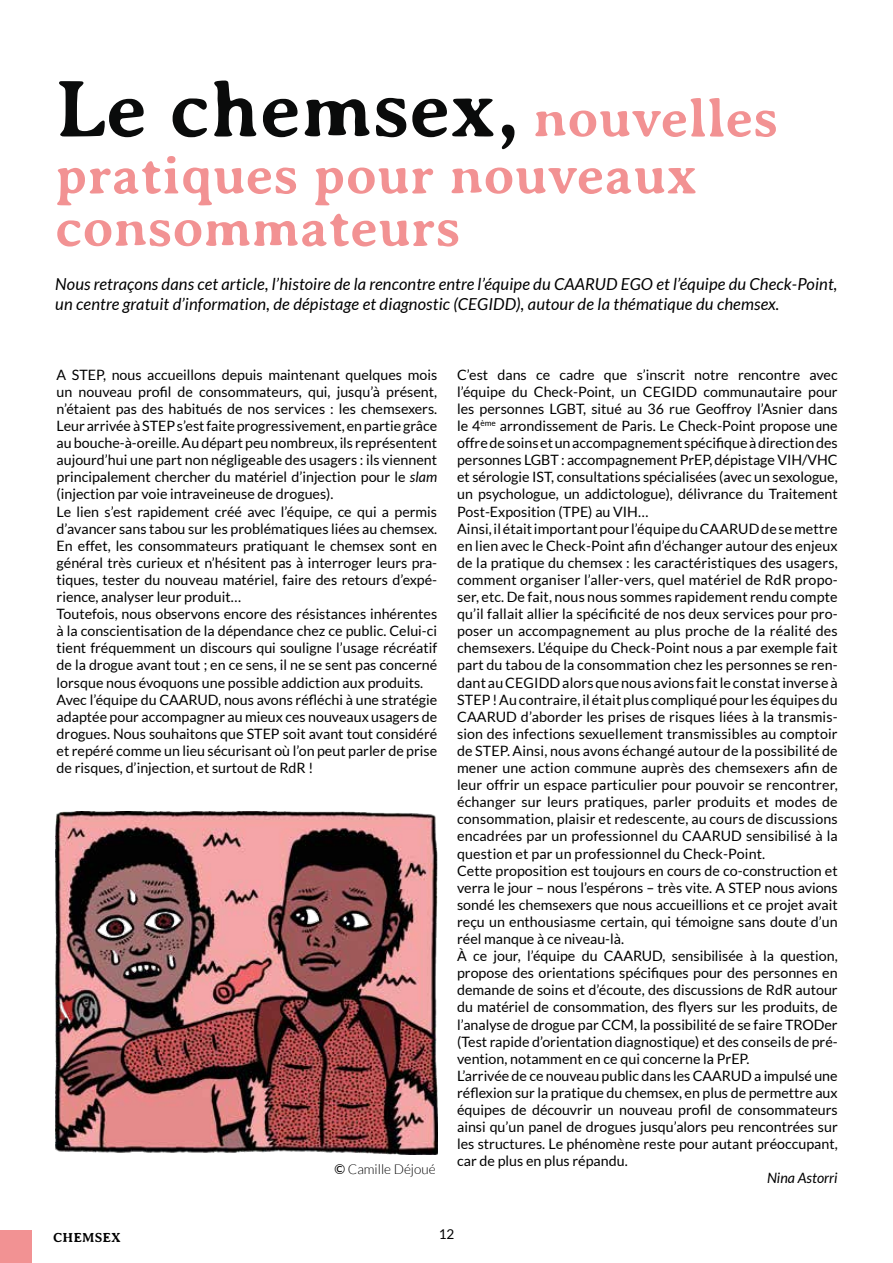
<style>
.page{position:relative;width:893px;height:1263px;background:#fff}
.page>*{position:absolute;margin:0;border:0;box-sizing:border-box;transform-origin:0 0}
.t1{font:700 82.5px "Averia Serif";color:#0a0b0b}
.t2{font:700 55.5px/52.5px "Averia Serif";color:#f29293}
.t3{font:italic 16.5px/20.2px "Lato";letter-spacing:.01em;color:#000}
.t4{font:14.25px/17.1px "Lato";color:#000}
.t5{font:italic 14.25px "Lato";color:#000}
.t6{font:300 13.5px "Lato";color:#000}
.t7{font:700 13.5px "Averia Serif";letter-spacing:.01em;color:#000}
.t8{font:13.5px "Lato";color:#000}
.s1{font-size:55.5px;color:#f29293}
.s2{font-style:italic}
.s3{font-weight:400}
</style>
<div class="page">
<img style="left:55px;top:812px;width:382px;height:342px">
<div style="left:0;top:1230px;width:32px;height:33px;background:#f29293"></div>
<h1 class="t1" style="left:55px;top:63px;width:724px">Le chemsex, <span class="s1">nouvelles</span></h1>
<h2 class="t2" style="left:55px;top:149px;width:643px">pratiques pour nouveaux consommateurs</h2>
<p class="t3" style="left:55px;top:274px;width:784px">Nous retraçons dans cet article, l’histoire de la rencontre entre l’équipe du CAARUD EGO et l’équipe du Check-Point, un centre gratuit d’information, de dépistage et diagnostic (CEGIDD), autour de la thématique du chemsex.</p>
<p class="t4" style="left:57px;top:366px;width:382px">A STEP, nous accueillons depuis maintenant quelques mois un nouveau profil de consommateurs, qui, jusqu’à présent, n’étaient pas des habitués de nos services : les chemsexers.<br>Leur arrivée à STEP s’est faite progressivement, en partie grâce au bouche-à-oreille. Au départ peu nombreux, ils représentent aujourd’hui une part non négligeable des usagers : ils viennent principalement chercher du matériel d’injection pour le <span class="s2">slam </span>(injection par voie intraveineuse de drogues).<br>Le lien s’est rapidement créé avec l’équipe, ce qui a permis d’avancer sans tabou sur les problématiques liées au chemsex.<br>En effet, les consommateurs pratiquant le chemsex sont en général très curieux et n’hésitent pas à interroger leurs pra&shy;tiques, tester du nouveau matériel, faire des retours d’expé&shy;rience, analyser leur produit…<br>Toutefois, nous observons encore des résistances inhérentes à la conscientisation de la dépendance chez ce public. Celui-ci tient fréquemment un discours qui souligne l’usage récréatif de la drogue avant tout ; en ce sens, il ne se sent pas concerné lorsque nous évoquons une possible addiction aux produits.<br>Avec l’équipe du CAARUD, nous avons réfléchi à une stratégie adaptée pour accompagner au mieux ces nouveaux usagers de drogues. Nous souhaitons que STEP soit avant tout considéré et repéré comme un lieu sécurisant où l’on peut parler de prise de risques, d’injection, et surtout de RdR !</p>
<p class="t6" style="left:334px;top:1162px;width:103px"><span class="s3">©</span> Camille Déjoué</p>
<p class="t4" style="left:457px;top:366px;width:382px">C’est dans ce cadre que s’inscrit notre rencontre avec l’équipe du Check-Point, un CEGIDD communautaire pour les personnes LGBT, situé au 36 rue Geoffroy l’Asnier dans le 4<sup>ème</sup> arrondissement de Paris. Le Check-Point propose une offre de soins et un accompagnement spécifique à direction des personnes LGBT : accompagnement PrEP, dépistage VIH/VHC et sérologie IST, consultations spécialisées (avec un sexologue, un psychologue, un addictologue), délivrance du Traitement Post-Exposition (TPE) au VIH…<br>Ainsi, il était important pour l’équipe du CAARUD de se mettre en lien avec le Check-Point afin d’échanger autour des enjeux de la pratique du chemsex : les caractéristiques des usagers, comment organiser l’aller-vers, quel matériel de RdR propo&shy;ser, etc. De fait, nous nous sommes rapidement rendu compte qu’il fallait allier la spécificité de nos deux services pour pro&shy;poser un accompagnement au plus proche de la réalité des chemsexers. L’équipe du Check-Point nous a par exemple fait part du tabou de la consommation chez les personnes se ren&shy;dant au CEGIDD alors que nous avions fait le constat inverse à STEP ! Au contraire, il était plus compliqué pour les équipes du CAARUD d’aborder les prises de risques liées à la transmis&shy;sion des infections sexuellement transmissibles au comptoir de STEP. Ainsi, nous avons échangé autour de la possibilité de mener une action commune auprès des chemsexers afin de leur offrir un espace particulier pour pouvoir se rencontrer, échanger sur leurs pratiques, parler produits et modes de consommation, plaisir et redescente, au cours de discussions encadrées par un professionnel du CAARUD sensibilisé à la question et par un professionnel du Check-Point.<br>Cette proposition est toujours en cours de co-construction et verra le jour – nous l’espérons – très vite. A STEP nous avions sondé les chemsexers que nous accueillions et ce projet avait reçu un enthousiasme certain, qui témoigne sans doute d’un réel manque à ce niveau-là.<br>À ce jour, l’équipe du CAARUD, sensibilisée à la question, propose des orientations spécifiques pour des personnes en demande de soins et d’écoute, des discussions de RdR autour du matériel de consommation, des flyers sur les produits, de l’analyse de drogue par CCM, la possibilité de se faire TRODer (Test rapide d’orientation diagnostique) et des conseils de pré&shy;vention, notamment en ce qui concerne la PrEP.<br>L’arrivée de ce nouveau public dans les CAARUD a impulsé une réflexion sur la pratique du chemsex, en plus de permettre aux équipes de découvrir un nouveau profil de consommateurs ainsi qu’un panel de drogues jusqu’alors peu rencontrées sur les structures. Le phénomène reste pour autant préoccupant, car de plus en plus répandu.</p>
<p class="t5" style="left:767px;top:1170px;width:72px">Nina Astorri</p>
<p class="t7" style="left:53px;top:1229px;width:69px">CHEMSEX</p>
<p class="t8" style="left:439px;top:1227px;width:17px">12</p>
</div>
